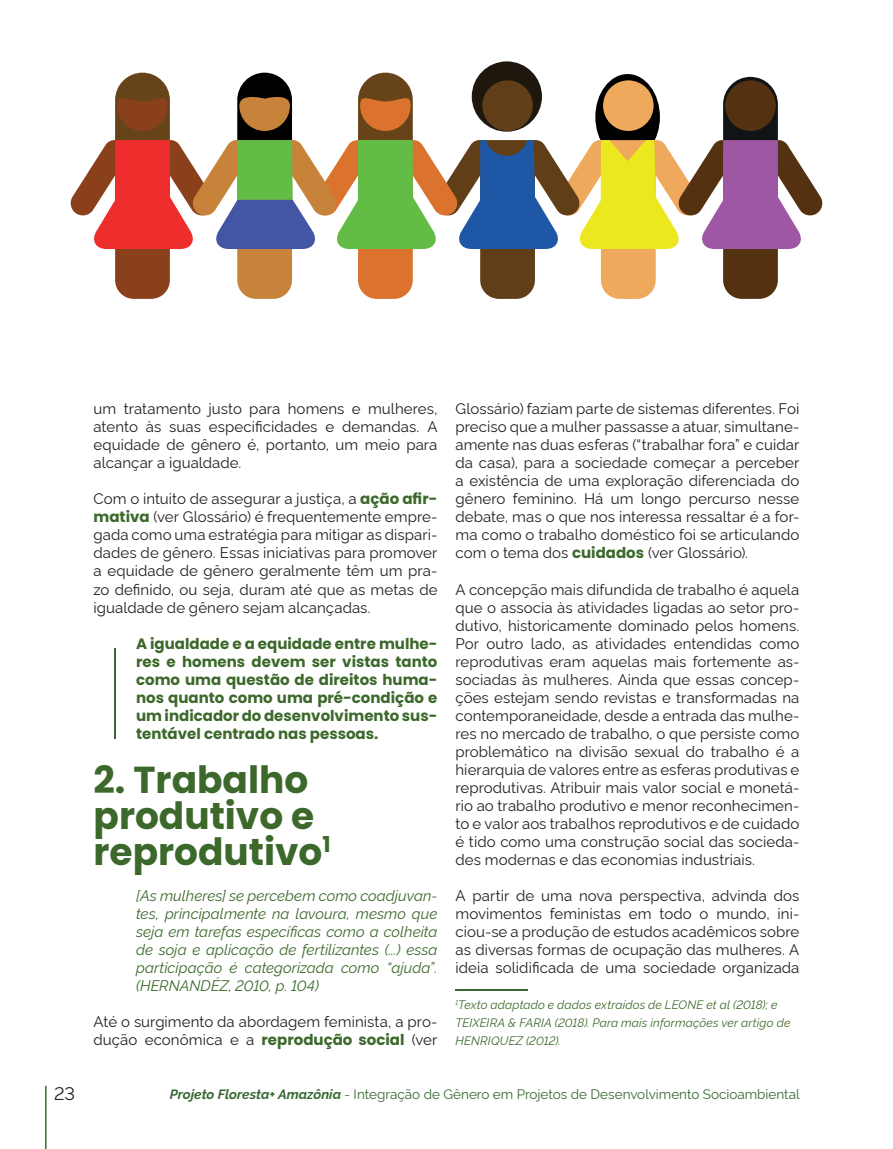
<style>
.page{position:relative;width:893px;height:1149px;background:#fff}
.page>*{position:absolute;margin:0;border:0;box-sizing:border-box;transform-origin:0 0}
.t1{font:700 37.5px/36px "Poppins";color:#3c692b}
.t2{font:18px "Rawline";color:#231f20}
.t3{font:15px/18px "Rawline";letter-spacing:.005em;color:#231f20;text-align:justify}
.t4{font:italic 15px/18px "Rawline";letter-spacing:.005em;color:#3c692b;text-align:justify}
.t5{font:700 15px/18px "Poppins";color:#3c692b;text-align:justify}
.t6{font:13.5px "Rawline";color:#386933}
.t7{font:italic 12px/18px "Rawline";letter-spacing:.01em;color:#3c692b}
.s1{font-family:"Poppins";font-weight:700;color:#3c692b}
.s2{font-weight:700;font-style:italic}
</style>
<div class="page">
<hr style="left:45px;top:1085px;width:2px;height:63px;background:#386933">
<hr style="left:115px;top:648px;width:1px;height:90px;background:#386933">
<hr style="left:455px;top:989px;width:72px;height:1px;background:#386933">
<div style="left:472px;top:61px;width:70px;height:71px;background:#1d170d;border-radius:50%"></div>
<svg style="left:70px;top:73px;width:753px;height:226px"></svg>
<div style="left:725px;top:80px;width:51px;height:51px;background:#543211;border-radius:50%"></div>
<p class="t3" style="left:94px;top:398px;width:345px">um tratamento justo para homens e mulheres, atento às suas especificidades e demandas. A equidade de gênero é, portanto, um meio para alcançar a igualdade.</p>
<p class="t3" style="left:94px;top:488px;width:345px">Com o intuito de assegurar a justiça, a <span class="s1">ação afir&shy;mativa</span> (ver Glossário) é frequentemente empre&shy;gada como uma estratégia para mitigar as dispari&shy;dades de gênero. Essas iniciativas para promover a equidade de gênero geralmente têm um pra&shy;zo definido, ou seja, duram até que as metas de igualdade de gênero sejam alcançadas.</p>
<p class="t5" style="left:136px;top:634px;width:303px">A igualdade e a equidade entre mulhe&shy;res e homens devem ser vistas tanto como uma questão de direitos huma&shy;nos quanto como uma pré-condição e um indicador do desenvolvimento sus&shy;tentável centrado nas pessoas.</p>
<h1 class="t1" style="left:94px;top:761px;width:239px">2. Trabalho produtivo e reprodutivo<sup>1</sup></h1>
<p class="t4" style="left:136px;top:884px;width:303px">[As mulheres] se percebem como coadjuvan&shy;tes, principalmente na lavoura, mesmo que seja em tarefas específicas como a colheita de soja e aplicação de fertilizantes (...) essa participação é categorizada como “ajuda”. (HERNANDÉZ, 2010, p. 104)</p>
<p class="t3" style="left:94px;top:1010px;width:345px">Até o surgimento da abordagem feminista, a pro&shy;dução econômica e a <span class="s1">reprodução social</span> (ver</p>
<p class="t3" style="left:455px;top:398px;width:345px">Glossário) faziam parte de sistemas diferentes. Foi preciso que a mulher passasse a atuar, simultane&shy;amente nas duas esferas (“trabalhar fora” e cuidar da casa), para a sociedade começar a perceber a existência de uma exploração diferenciada do gênero feminino. Há um longo percurso nesse debate, mas o que nos interessa ressaltar é a for&shy;ma como o trabalho doméstico foi se articulando com o tema dos <span class="s1">cuidados</span> (ver Glossário).</p>
<p class="t3" style="left:455px;top:578px;width:345px">A concepção mais difundida de trabalho é aquela que o associa às atividades ligadas ao setor pro&shy;dutivo, historicamente dominado pelos homens.<br>Por outro lado, as atividades entendidas como reprodutivas eram aquelas mais fortemente as&shy;sociadas às mulheres. Ainda que essas concep&shy;ções estejam sendo revistas e transformadas na contemporaneidade, desde a entrada das mulhe&shy;res no mercado de trabalho, o que persiste como problemático na divisão sexual do trabalho é a hierarquia de valores entre as esferas produtivas e reprodutivas. Atribuir mais valor social e monetá&shy;rio ao trabalho produtivo e menor reconhecimen&shy;to e valor aos trabalhos reprodutivos e de cuidado é tido como uma construção social das socieda&shy;des modernas e das economias industriais.</p>
<p class="t3" style="left:455px;top:884px;width:345px">A partir de uma nova perspectiva, advinda dos movimentos feministas em todo o mundo, ini&shy;ciou-se a produção de estudos acadêmicos sobre as diversas formas de ocupação das mulheres. A ideia solidificada de uma sociedade organizada</p>
<p class="t7" style="left:455px;top:993px;width:336px"><sup>1</sup>Texto adaptado e dados extraídos de LEONE et al (2018); e<br>TEIXEIRA &amp; FARIA (2018). Para mais informações ver artigo de<br>HENRIQUEZ (2012).</p>
<p class="t2" style="left:54px;top:1078px;width:22px">23</p>
<p class="t6" style="left:170px;top:1082px;width:632px"><span class="s2">Projeto Floresta+ Amazônia</span> - Integração de Gênero em Projetos de Desenvolvimento Socioambiental</p>
</div>
